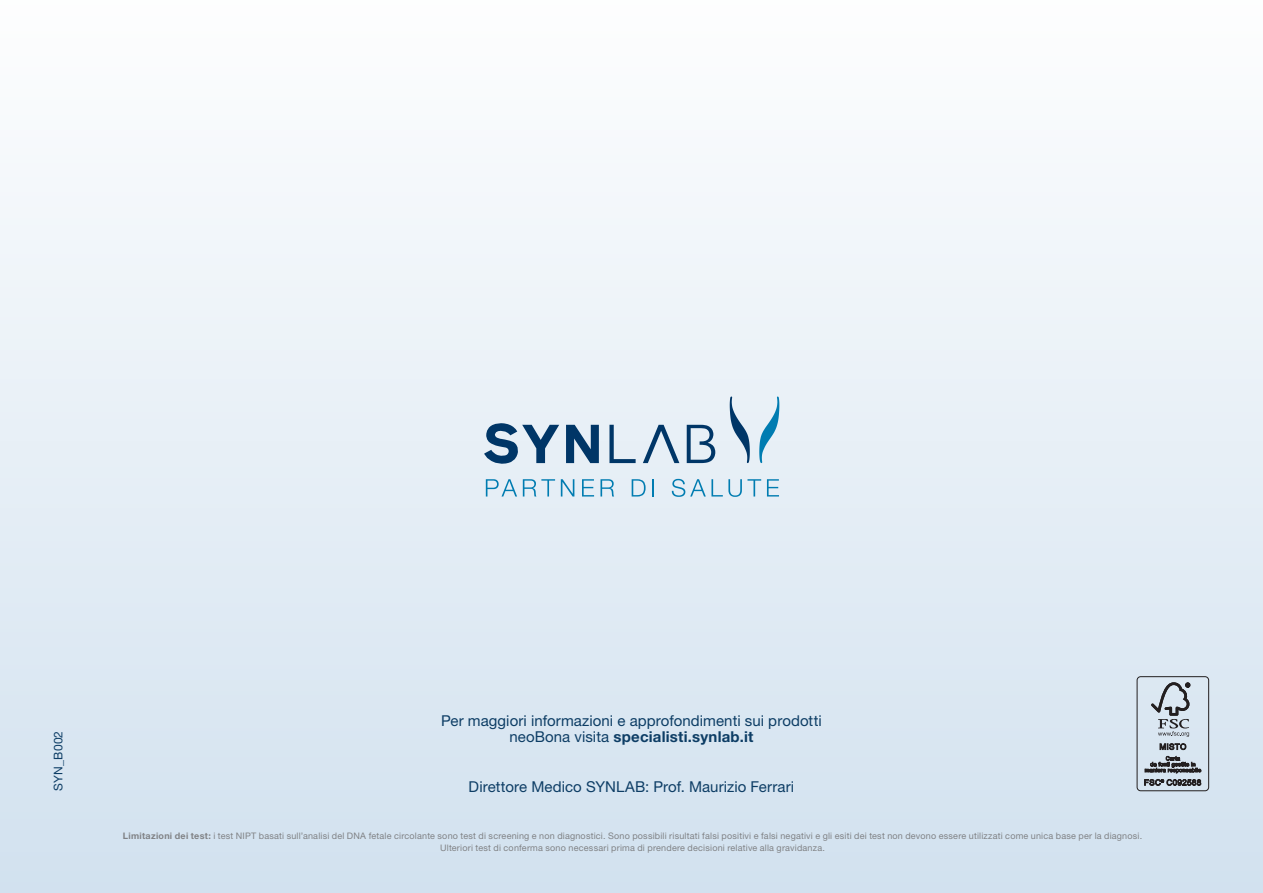
<style>
.page{position:relative;width:1263px;height:893px;background:#fff}
.page>*{position:absolute;margin:0;border:0;box-sizing:border-box;transform-origin:0 0}
.t1{font:15px/16.5px "Helvetica Neue LT";letter-spacing:.005em;color:#0d3d65;text-align:center}
.t2{font:12px "Helvetica Neue LT";color:#0d3d65}
.t3{font:9px/12px "Helvetica Neue LT";letter-spacing:.02em;color:#808285;text-align:center}
.s1{font-weight:700}
</style>
<div class="page">
<div style="left:0;top:0;width:1263px;height:893px;background:linear-gradient(to bottom,#fdfefe,#d1e1ef)"></div>
<svg style="left:759px;top:396px;width:20px;height:67px"></svg>
<svg style="left:730px;top:396px;width:20px;height:67px"></svg>
<svg style="left:609px;top:425px;width:27px;height:38px"></svg>
<svg style="left:687px;top:425px;width:28px;height:38px"></svg>
<svg style="left:484px;top:423px;width:75px;height:42px;background:#88a3bb"></svg>
<svg style="left:566px;top:425px;width:33px;height:38px"></svg>
<svg style="left:643px;top:425px;width:36px;height:38px"></svg>
<svg style="left:486px;top:479px;width:31px;height:17px"></svg>
<svg style="left:523px;top:479px;width:32px;height:17px"></svg>
<svg style="left:561px;top:479px;width:13px;height:17px"></svg>
<svg style="left:582px;top:479px;width:12px;height:17px"></svg>
<svg style="left:600px;top:479px;width:14px;height:17px"></svg>
<svg style="left:632px;top:479px;width:14px;height:17px"></svg>
<svg style="left:652px;top:479px;width:2px;height:17px"></svg>
<svg style="left:672px;top:479px;width:89px;height:18px;background:#bad8e9"></svg>
<svg style="left:767px;top:479px;width:12px;height:17px"></svg>
<div style="left:1137px;top:676px;width:72px;height:115px;border:1px solid #231f20;border-radius:4px"></div>
<svg style="left:1151px;top:682px;width:39px;height:55px;background:#afb7c0"></svg>
<svg style="left:1160px;top:743px;width:26px;height:7px"></svg>
<svg style="left:1145px;top:756px;width:56px;height:17px"></svg>
<svg style="left:1144px;top:779px;width:57px;height:7px"></svg>
<h2 class="t2" style="left:51px;top:791px;width:61px;rotate:-90deg">SYN_B002</h2>
<h1 class="t1" style="left:441px;top:712px;width:382px">Per maggiori informazioni e approfondimenti sui prodotti neoBona visita <span class="s1">specialisti.synlab.it</span></h1>
<h1 class="t1" style="left:469px;top:778px;width:327px">Direttore Medico SYNLAB: Prof. Maurizio Ferrari</h1>
<p class="t3" style="left:123px;top:829px;width:1021px"><span class="s1">Limitazioni dei test:</span> i test NIPT basati sull’analisi del DNA fetale circolante sono test di screening e non diagnostici. Sono possibili risultati falsi positivi e falsi negativi e gli esiti dei test non devono essere utilizzati come unica base per la diagnosi.<br>Ulteriori test di conferma sono necessari prima di prendere decisioni relative alla gravidanza.</p>
</div>
